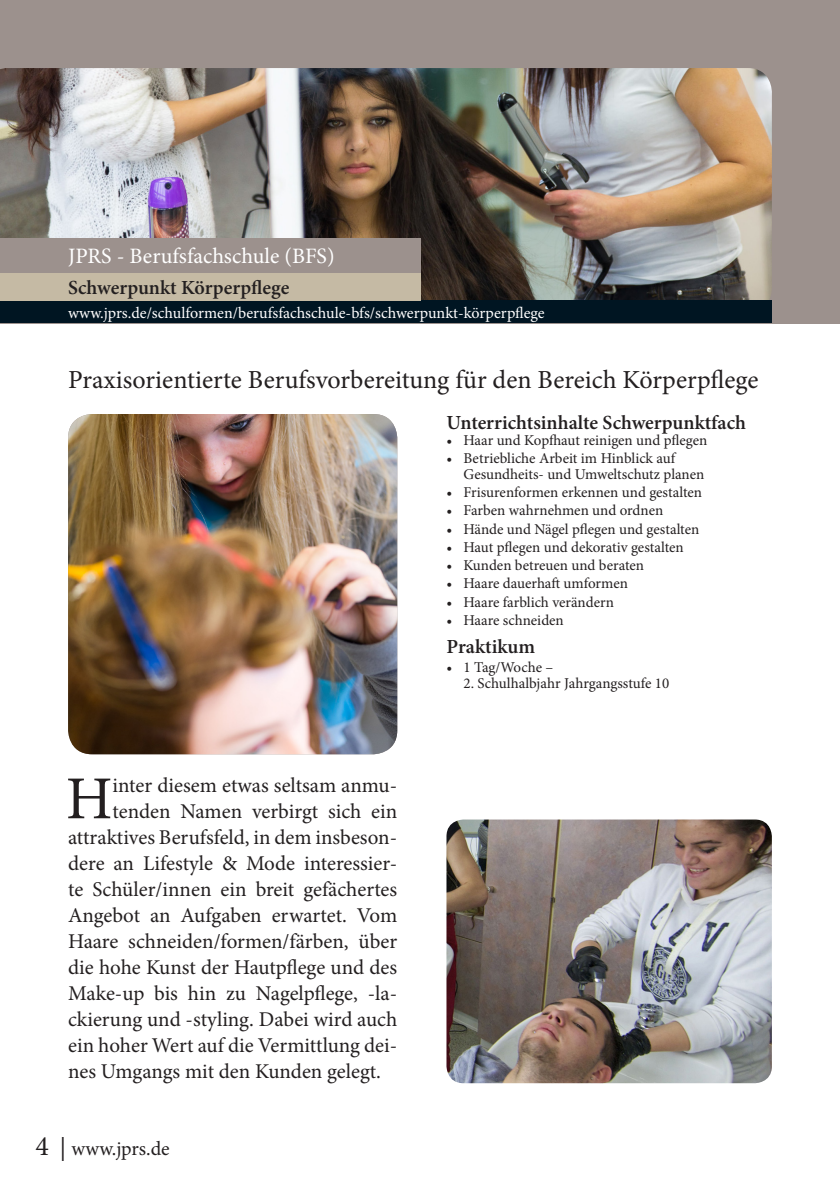
<style>
.page{position:relative;width:840px;height:1191px;background:#fff}
.page>*{position:absolute;margin:0;border:0;box-sizing:border-box;transform-origin:0 0}
.Initiale{font:61px "Minion Pro";color:#231f20}
.Minion_Text_Head{font:26px "Minion Pro";color:#231f20}
.Rubrik_links{font:22px "Minion Pro";color:#fff}
.Initiale-2{font:21px "Minion Pro";color:#231f20}
.Bullets_Head{font:600 20px "Minion Pro";letter-spacing:-.005em;color:#231f20}
.t1{font:20px "Minion Pro";letter-spacing:-.005em;color:#231f20}
.t2{font:16px "Minion Pro";color:#fff}
.t3{font:15px/16px "Minion Pro";letter-spacing:-.005em;color:#231f20}
.s1{font-size:28px}
.s2{font-size:24px}
</style>
<div class="page">
<div style="left:0;top:0;width:839px;height:323px;background:#9c918d"></div>
<img style="left:0;top:68px;width:771px;height:232px">
<img style="left:68px;top:414px;width:329px;height:340px">
<div style="left:0;top:300px;width:771px;height:23px;background:#001522"></div>
<div style="left:0;top:272px;width:420px;height:28px;background:#c5baa4"></div>
<div style="left:0;top:238px;width:420px;height:34px;background:#9c918d"></div>
<img style="left:446px;top:819px;width:325px;height:264px">
<p class="Rubrik_links" style="left:68px;top:241px;width:268px">JPRS - Berufsfachschule (BFS)</p>
<p class="Bullets_Head" style="left:68px;top:273px;width:222px">Schwerpunkt Körperpflege</p>
<p class="t2" style="left:68px;top:302px;width:478px">www.jprs.de/schulformen/berufsfachschule-bfs/schwerpunkt-körperpflege</p>
<p class="Minion_Text_Head" style="left:68px;top:362px;width:691px">Praxisorientierte Berufsvorbereitung für den Bereich Körperpflege</p>
<p class="Initiale" style="left:66px;top:758px;width:48px">H</p>
<p class="Initiale-2" style="left:112px;top:771px;width:286px">inter diesem etwas seltsam anmu-</p>
<p class="Initiale-2" style="left:112px;top:797px;width:286px">tenden Namen verbirgt sich ein</p>
<p class="Initiale-2" style="left:68px;top:823px;width:330px">attraktives Berufsfeld, in dem insbeson-</p>
<p class="Initiale-2" style="left:68px;top:849px;width:330px">dere an Lifestyle &amp; Mode interessier-</p>
<p class="Initiale-2" style="left:68px;top:875px;width:330px">te Schüler/innen ein breit gefächertes</p>
<p class="Initiale-2" style="left:68px;top:901px;width:330px">Angebot an Aufgaben erwartet. Vom</p>
<p class="Initiale-2" style="left:68px;top:927px;width:330px">Haare schneiden/formen/färben, über</p>
<p class="Initiale-2" style="left:68px;top:953px;width:330px">die hohe Kunst der Hautpflege und des</p>
<p class="Initiale-2" style="left:68px;top:979px;width:330px">Make-up bis hin zu Nagelpflege, -la-</p>
<p class="Initiale-2" style="left:68px;top:1005px;width:330px">ckierung und -styling. Dabei wird auch</p>
<p class="Initiale-2" style="left:68px;top:1031px;width:330px">ein hoher Wert auf die Vermittlung dei-</p>
<p class="Initiale-2" style="left:68px;top:1057px;width:314px">nes Umgangs mit den Kunden gelegt.</p>
<p class="t1" style="left:35px;top:1134px;width:136px"><span class="s1">4</span> <span class="s2">|</span> www.jprs.de</p>
<p class="Bullets_Head" style="left:446px;top:408px;width:301px">Unterrichtsinhalte Schwerpunktfach</p>
<p class="t3" style="left:446px;top:432px;width:262px">• Haar und Kopfhaut reinigen und pflegen</p>
<p class="t3" style="left:463px;top:450px;width:242px;text-indent:-17px">• Betriebliche Arbeit im Hinblick auf<br>Gesundheits- und Umweltschutz planen</p>
<p class="t3" style="left:446px;top:484px;width:257px">• Frisurenformen erkennen und gestalten</p>
<p class="t3" style="left:446px;top:502px;width:218px">• Farben wahrnehmen und ordnen</p>
<p class="t3" style="left:446px;top:521px;width:254px">• Hände und Nägel pflegen und gestalten</p>
<p class="t3" style="left:446px;top:539px;width:239px">• Haut pflegen und dekorativ gestalten</p>
<p class="t3" style="left:446px;top:557px;width:199px">• Kunden betreuen und beraten</p>
<p class="t3" style="left:446px;top:576px;width:183px">• Haare dauerhaft umformen</p>
<p class="t3" style="left:446px;top:594px;width:169px">• Haare farblich verändern</p>
<p class="t3" style="left:446px;top:612px;width:119px">• Haare schneiden</p>
<p class="Bullets_Head" style="left:446px;top:633px;width:90px">Praktikum</p>
<p class="t3" style="left:446px;top:659px;width:108px">• 1 Tag/Woche –</p>
<p class="t3" style="left:463px;top:675px;width:207px">2. Schulhalbjahr Jahrgangsstufe 10</p>
</div>
